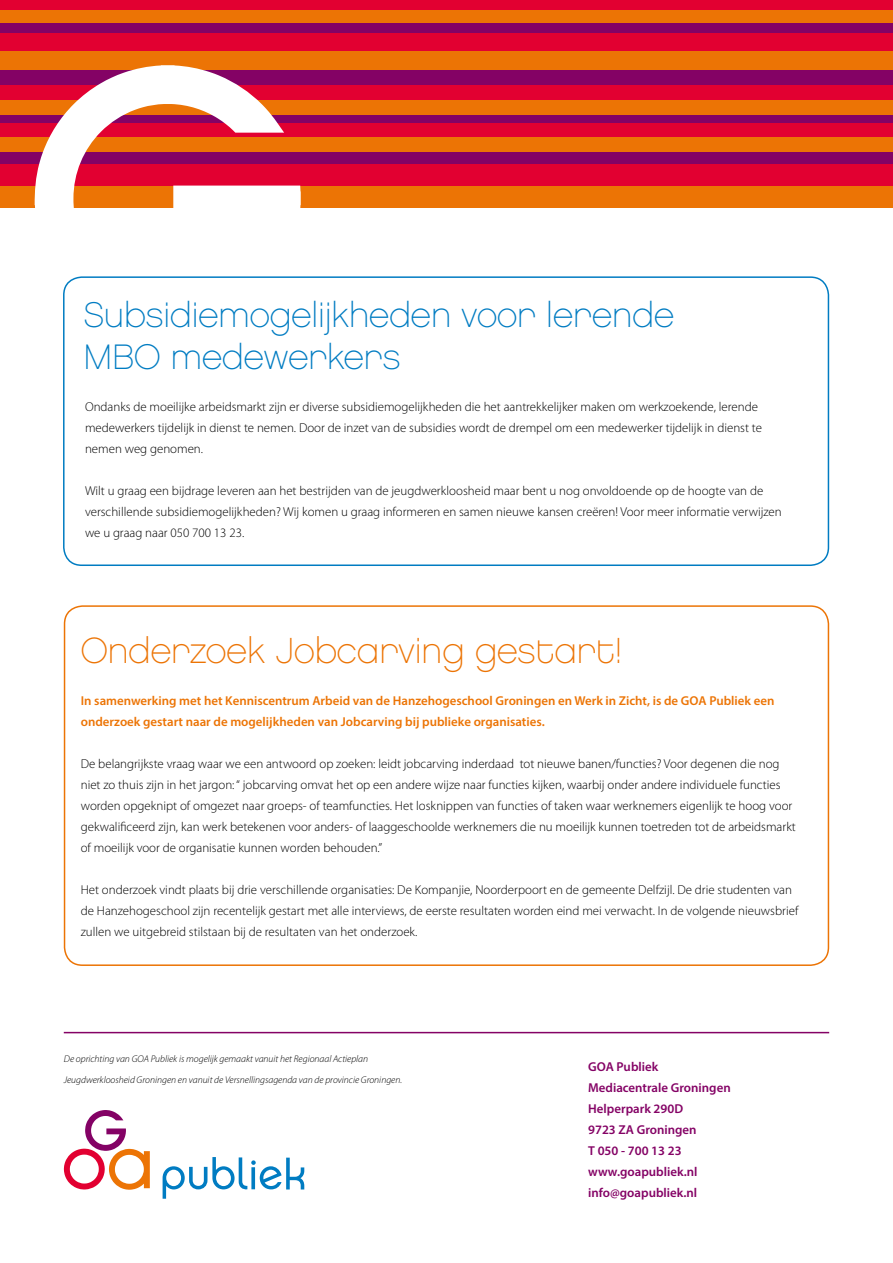
<style>
.page{position:relative;width:893px;height:1263px;background:#fff}
.page>*{position:absolute;margin:0;border:0;box-sizing:border-box;transform-origin:0 0}
.t1{font:36.15px "Chalet Paris Nineteen Eighty";color:#ec7405}
.t2{font:35.25px/42px "Chalet Paris Nineteen Eighty";color:#007cc2}
.t3{font:300 12.9px/21px "Myriad Pro";color:#000}
.t4{font:600 12.9px/21px "Myriad Pro";color:#ec7405}
.t5{font:600 12.9px/21px "Myriad Pro";color:#840265}
.t6{font:italic 300 9.75px/21px "Myriad Pro";color:#000}
</style>
<div class="page">
<div style="left:0;top:152px;width:893px;height:14px;background:#840265"></div>
<div style="left:0;top:164px;width:893px;height:22px;background:#e20031"></div>
<div style="left:0;top:186px;width:893px;height:21px;background:#ec7405"></div>
<div style="left:0;top:114px;width:893px;height:10px;background:#840265"></div>
<div style="left:0;top:123px;width:893px;height:14px;background:#e20031"></div>
<div style="left:0;top:137px;width:893px;height:15px;background:#ec7405"></div>
<div style="left:0;top:69px;width:893px;height:17px;background:#840265"></div>
<div style="left:0;top:85px;width:893px;height:15px;background:#e20031"></div>
<div style="left:0;top:100px;width:893px;height:14px;background:#ec7405"></div>
<div style="left:0;top:23px;width:893px;height:11px;background:#840265"></div>
<div style="left:0;top:33px;width:893px;height:18px;background:#e20031"></div>
<div style="left:0;top:51px;width:893px;height:18px;background:#ec7405"></div>
<div style="left:0;top:0;width:893px;height:11px;background:#e20031"></div>
<div style="left:0;top:11px;width:893px;height:12px;background:#ec7405"></div>
<svg style="left:35px;top:65px;width:266px;height:225px;fill:#fff"></svg>
<svg style="left:64px;top:1110px;width:86px;height:80px"></svg>
<svg style="left:163px;top:1157px;width:141px;height:42px"></svg>
<hr style="left:64px;top:1032px;width:765px;height:1px;background:#840265">
<div style="left:63px;top:276px;width:766px;height:290px;border:2px solid #007cc2;border-radius:18px"></div>
<div style="left:64px;top:605px;width:765px;height:361px;border:2px solid #ec7405;border-radius:18px"></div>
<h2 class="t2" style="left:83px;top:294px;width:592px">Subsidiemogelijkheden voor lerende<br>MBO medewerkers</h2>
<p class="t3" style="left:85px;top:396px;width:678px">Ondanks de moeilijke arbeidsmarkt zijn er diverse subsidiemogelijkheden die het aantrekkelijker maken om werkzoekende, lerende medewerkers tijdelijk in dienst te nemen. Door de inzet van de subsidies wordt de drempel om een medewerker tijdelijk in dienst te nemen weg genomen.</p>
<p class="t3" style="left:85px;top:480px;width:698px">Wilt u graag een bijdrage leveren aan het bestrijden van de jeugdwerkloosheid maar bent u nog onvoldoende op de hoogte van de verschillende subsidiemogelijkheden? Wij komen u graag informeren en samen nieuwe kansen creëren! Voor meer informatie verwijzen we u graag naar 050 700 13 23.</p>
<h1 class="t1" style="left:81px;top:629px;width:543px">Onderzoek Jobcarving gestart!</h1>
<p class="t4" style="left:81px;top:690px;width:695px">In samenwerking met het Kenniscentrum Arbeid van de Hanzehogeschool Groningen en Werk in Zicht, is de GOA Publiek een onderzoek gestart naar de mogelijkheden van Jobcarving bij publieke organisaties.</p>
<p class="t3" style="left:81px;top:753px;width:716px">De belangrijkste vraag waar we een antwoord op zoeken: leidt jobcarving inderdaad tot nieuwe banen/functies? Voor degenen die nog niet zo thuis zijn in het jargon: “ jobcarving omvat het op een andere wijze naar functies kijken, waarbij onder andere individuele functies worden opgeknipt of omgezet naar groeps- of teamfuncties. Het losknippen van functies of taken waar werknemers eigenlijk te hoog voor gekwalificeerd zijn, kan werk betekenen voor anders- of laaggeschoolde werknemers die nu moeilijk kunnen toetreden tot de arbeidsmarkt of moeilijk voor de organisatie kunnen worden behouden.”</p>
<p class="t3" style="left:81px;top:879px;width:719px">Het onderzoek vindt plaats bij drie verschillende organisaties: De Kompanjie, Noorderpoort en de gemeente Delfzijl. De drie studenten van de Hanzehogeschool zijn recentelijk gestart met alle interviews, de eerste resultaten worden eind mei verwacht. In de volgende nieuwsbrief zullen we uitgebreid stilstaan bij de resultaten van het onderzoek.</p>
<p class="t6" style="left:64px;top:1049px;width:340px">De oprichting van GOA Publiek is mogelijk gemaakt vanuit het Regionaal Actieplan<br>Jeugdwerkloosheid Groningen en vanuit de Versnellingsagenda van de provincie Groningen.</p>
<p class="t5" style="left:588px;top:1056px;width:144px">GOA Publiek<br>Mediacentrale Groningen<br>Helperpark 290D<br>9723 ZA Groningen<br>T 050 - 700 13 23 www.goapubliek.nl info@goapubliek.nl</p>
</div>
